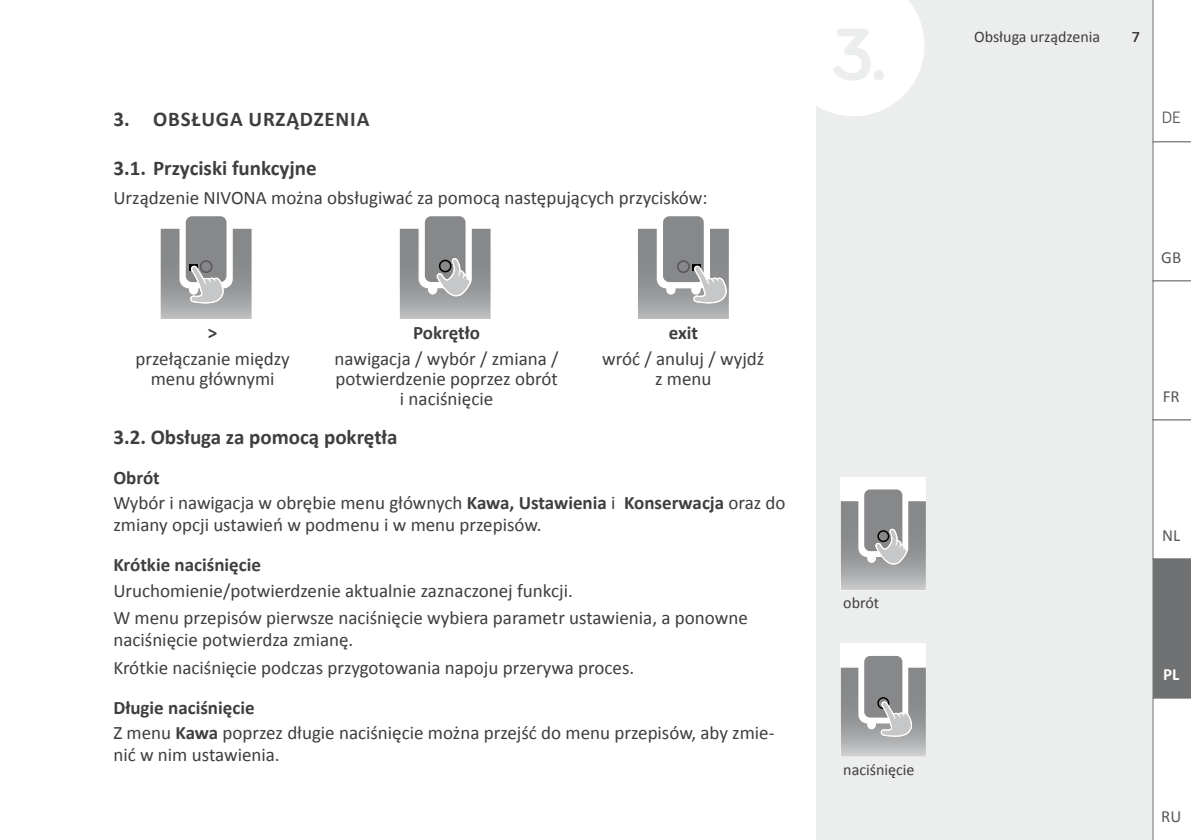
<style>
.page{position:relative;width:1191px;height:840px;background:#fff}
.page>*{position:absolute;margin:0;border:0;box-sizing:border-box;transform-origin:0 0}
.t1{font:700 21px "Calibri";color:#3e3d40}
.t2{font:700 21px "Calibri";letter-spacing:.04em;color:#3e3d40}
.t3{font:19px/20px "Calibri";color:#3e3d40}
.t4{font:700 19px "Calibri";color:#3e3d40}
.t5{font:17px "Calibri";color:#58585a}
.t6{font:17px "Bariol";color:#58585a}
.t7{font:700 17px "Calibri";color:#fff}
.t8{font:16px "Calibri";color:#3e3d40}
.s1{font-weight:700}
</style>
<div class="page">
<div style="left:816px;top:0;width:375px;height:839px;background:#eceded"></div>
<svg style="left:816px;top:0;width:108px;height:116px"></svg>
<svg style="left:1152px;top:0;width:39px;height:839px"></svg>
<div style="left:840px;top:642px;width:86px;height:114px;background:#fff"></div>
<div style="left:864px;top:655px;width:38px;height:62px;background:#87888a;border-radius:6px"></div>
<svg style="left:840px;top:667px;width:86px;height:89px"></svg>
<div style="left:840px;top:476px;width:86px;height:114px;background:#fff"></div>
<div style="left:864px;top:489px;width:38px;height:62px;background:#87888a;border-radius:6px"></div>
<svg style="left:840px;top:501px;width:86px;height:89px"></svg>
<div style="left:425px;top:216px;width:40px;height:66px;background:#87888a;border-radius:6px"></div>
<svg style="left:400px;top:229px;width:90px;height:90px"></svg>
<div style="left:186px;top:216px;width:40px;height:66px;background:#87888a;border-radius:6px"></div>
<svg style="left:161px;top:229px;width:90px;height:90px"></svg>
<div style="left:663px;top:216px;width:41px;height:66px;background:#87888a;border-radius:6px"></div>
<svg style="left:638px;top:229px;width:91px;height:90px"></svg>
<p class="t2" style="left:113px;top:104px;width:257px">3. OBSŁUGA URZĄDZENIA</p>
<p class="t1" style="left:113px;top:153px;width:205px">3.1. Przyciski funkcyjne</p>
<p class="t3" style="left:113px;top:187px;width:595px">Urządzenie NIVONA można obsługiwać za pomocą następujących przycisków:</p>
<p class="t4" style="left:208px;top:319px;width:11px">&gt;</p>
<p class="t3" style="left:135px;top:347px;width:156px;text-align:center">przełączanie między menu głównymi</p>
<p class="t4" style="left:413px;top:319px;width:68px">Pokrętło</p>
<p class="t3" style="left:335px;top:347px;width:225px;text-align:center">nawigacja / wybór / zmiana / potwierdzenie poprzez obrót i naciśnięcie</p>
<p class="t4" style="left:669px;top:319px;width:31px">exit</p>
<p class="t3" style="left:602px;top:347px;width:164px;text-align:center">wróć / anuluj / wyjdź z menu</p>
<p class="t1" style="left:113px;top:422px;width:286px">3.2. Obsługa za pomocą pokrętła</p>
<p class="t3" style="left:113px;top:463px;width:673px;line-height:25.6px"><span class="s1">Obrót<br></span>Wybór i nawigacja w obrębie menu głównych <span class="s1">Kawa, Ustawienia</span> i <span class="s1">Konserwacja</span> oraz do</p>
<p class="t3" style="left:113px;top:514px;width:430px">zmiany opcji ustawień w podmenu i w menu przepisów.</p>
<p class="t4" style="left:113px;top:551px;width:149px">Krótkie naciśnięcie</p>
<p class="t3" style="left:113px;top:575px;width:636px;line-height:27.6px">Uruchomienie/potwierdzenie aktualnie zaznaczonej funkcji.<br>W menu przepisów pierwsze naciśnięcie wybiera parametr ustawienia, a ponowne</p>
<p class="t3" style="left:113px;top:625px;width:522px;line-height:27.6px">naciśnięcie potwierdza zmianę.<br>Krótkie naciśnięcie podczas przygotowania napoju przerywa proces.</p>
<p class="t3" style="left:113px;top:693px;width:662px;line-height:25.6px"><span class="s1">Długie naciśnięcie<br></span>Z menu <span class="s1">Kawa</span> poprzez długie naciśnięcie można przejść do menu przepisów, aby zmie-</p>
<p class="t3" style="left:113px;top:743px;width:168px">nić w nim ustawienia.</p>
<p class="t8" style="left:843px;top:592px;width:37px">obrót</p>
<p class="t8" style="left:843px;top:759px;width:73px">naciśnięcie</p>
<p class="t8" style="left:974px;top:27px;width:128px">Obsługa urządzenia</p>
<p class="t8" style="left:1131px;top:27px;width:10px">7</p>
<p class="t6" style="left:1161px;top:108px;width:21px">DE</p>
<p class="t5" style="left:1161px;top:247px;width:21px">GB</p>
<p class="t5" style="left:1162px;top:386px;width:19px">FR</p>
<p class="t5" style="left:1162px;top:525px;width:20px">NL</p>
<p class="t7" style="left:1163px;top:662px;width:18px">PL</p>
<p class="t5" style="left:1161px;top:805px;width:22px">RU</p>
</div>
